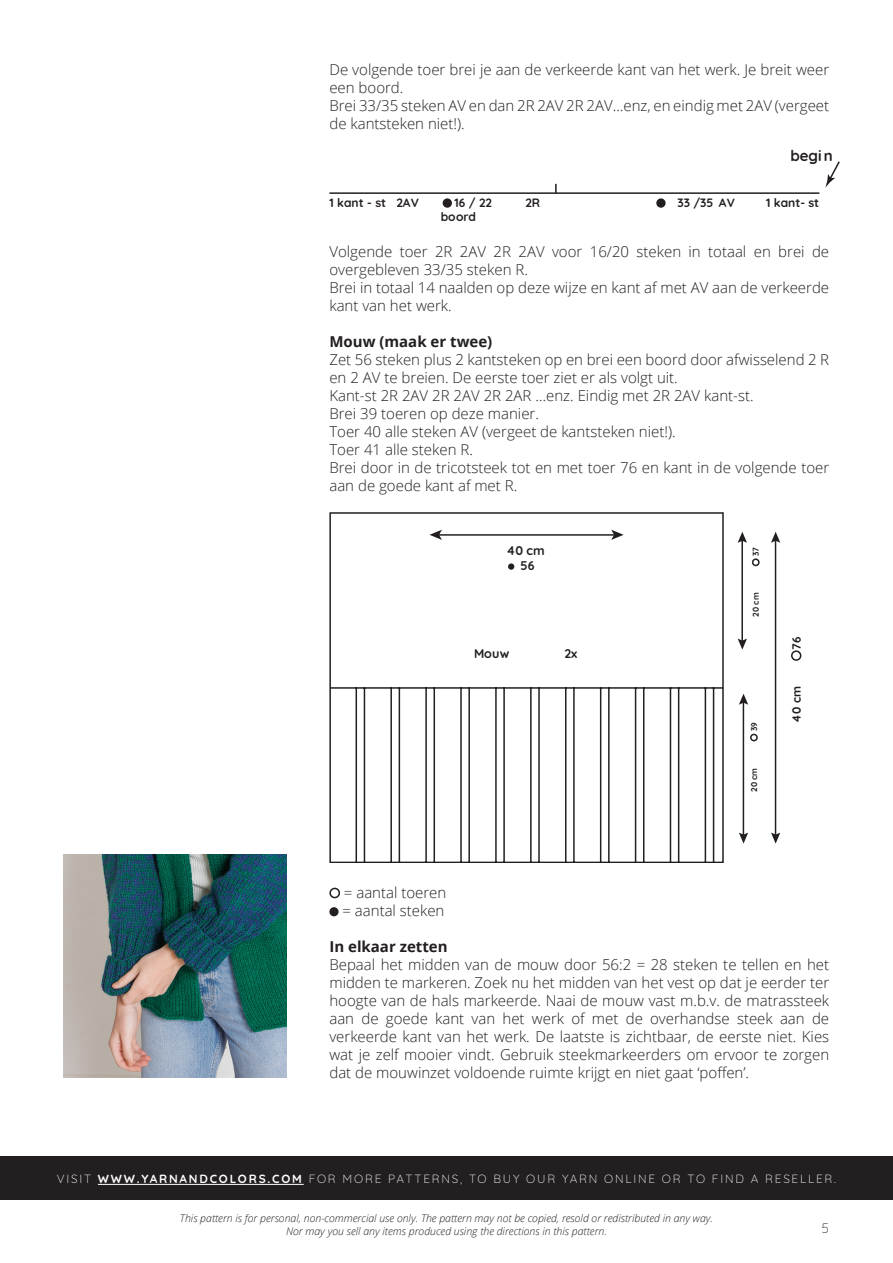
<style>
.page{position:relative;width:893px;height:1263px;background:#fff}
.page>*{position:absolute;margin:0;border:0;box-sizing:border-box;transform-origin:0 0}
.t1{font:300 15px/18px "Open Sans";color:#231f20}
.t2{font:700 15px "Open Sans";color:#231f20}
.t3{font:700 15px "Quicksand";color:#231f20}
.t4{font:300 13.5px "Quicksand";color:#231f20}
.t5{font:700 12.6px/15.1px "Quicksand";color:#231f20;text-align:center}
.t6{font:700 12px/14.4px "Quicksand";color:#231f20}
.t7{font:300 11.85px "Quicksand";letter-spacing:.15em;color:#fff}
.t8{font:700 11.85px "Quicksand";color:#231f20}
.t9{font:italic 300 10.5px/12.6px "Open Sans";color:#231f20;text-align:center}
.t10{font:700 8.4px "Quicksand";color:#231f20}
.s1{font-weight:700}
</style>
<div class="page">
<div style="left:0;top:1156px;width:893px;height:43px;background:#231f20"></div>
<hr style="left:98px;top:1184px;width:206px;height:1px;background:#fff">
<img style="left:64px;top:854px;width:223px;height:224px">
<svg style="left:825px;top:161px;width:15px;height:27px"></svg>
<hr style="left:329px;top:192px;width:490px;height:2px;background:#231f20">
<div style="left:443px;top:198px;width:9px;height:10px;background:#231f20;border-radius:50%"></div>
<svg style="left:656px;top:198px;width:10px;height:10px"></svg>
<svg style="left:555px;top:184px;width:2px;height:9px"></svg>
<svg style="left:329px;top:512px;width:416px;height:350px"></svg>
<svg style="left:739px;top:832px;width:9px;height:12px"></svg>
<svg style="left:739px;top:694px;width:9px;height:11px"></svg>
<hr style="left:741px;top:539px;width:2px;height:103px;background:#231f20">
<svg style="left:738px;top:639px;width:9px;height:11px"></svg>
<svg style="left:738px;top:532px;width:9px;height:11px"></svg>
<hr style="left:775px;top:539px;width:1px;height:297px;background:#231f20">
<svg style="left:771px;top:832px;width:9px;height:12px"></svg>
<svg style="left:771px;top:532px;width:9px;height:11px"></svg>
<div style="left:752px;top:558px;width:8px;height:8px;border:2px solid #231f20;border-radius:50%"></div>
<div style="left:750px;top:734px;width:8px;height:7px;border:2px solid #231f20;border-radius:50%"></div>
<div style="left:791px;top:650px;width:10px;height:11px;border:2px solid #231f20;border-radius:50%"></div>
<div style="left:329px;top:888px;width:11px;height:10px;border:2px solid #231f20;border-radius:50%"></div>
<div style="left:329px;top:907px;width:10px;height:9px;background:#231f20;border-radius:50%"></div>
<p class="t1" style="left:329px;top:60px;width:501px">De volgende toer brei je aan de verkeerde kant van het werk. Je breit weer een boord.</p>
<p class="t1" style="left:329px;top:96px;width:501px">Brei 33/35 steken AV en dan 2R 2AV 2R 2AV…enz, en eindig met 2AV (vergeet de kantsteken niet!).</p>
<p class="t3" style="left:790px;top:143px;width:44px">begin</p>
<p class="t6" style="left:329px;top:194px;width:91px">1 kant - st 2AV</p>
<p class="t6" style="left:441px;top:194px;width:53px;text-indent:14px">16 / 22 boord</p>
<p class="t6" style="left:525px;top:194px;width:16px">2R</p>
<p class="t6" style="left:677px;top:194px;width:59px">33 /35 AV</p>
<p class="t6" style="left:766px;top:194px;width:55px">1 kant- st</p>
<p class="t1" style="left:329px;top:242px;width:501px">Volgende toer 2R 2AV 2R 2AV voor 16/20 steken in totaal en brei de overgebleven 33/35 steken R.</p>
<p class="t1" style="left:329px;top:278px;width:501px">Brei in totaal 14 naalden op deze wijze en kant af met AV aan de verkeerde kant van het werk.</p>
<p class="t2" style="left:329px;top:331px;width:164px">Mouw (maak er twee)</p>
<p class="t1" style="left:329px;top:350px;width:501px">Zet 56 steken plus 2 kantsteken op en brei een boord door afwisselend 2 R en 2 AV te breien. De eerste toer ziet er als volgt uit.</p>
<p class="t1" style="left:329px;top:386px;width:426px">Kant-st 2R 2AV 2R 2AV 2R 2AR …enz. Eindig met 2R 2AV kant-st.</p>
<p class="t1" style="left:329px;top:404px;width:211px">Brei 39 toeren op deze manier.</p>
<p class="t1" style="left:329px;top:422px;width:348px">Toer 40 alle steken AV (vergeet de kantsteken niet!).</p>
<p class="t1" style="left:329px;top:440px;width:145px">Toer 41 alle steken R.</p>
<p class="t1" style="left:329px;top:458px;width:501px">Brei door in de tricotsteek tot en met toer 76 en kant in de volgende toer aan de goede kant af met R.</p>
<p class="t5" style="left:506px;top:542px;width:40px">40 cm<br>56</p>
<p class="t5" style="left:474px;top:645px;width:37px">Mouw</p>
<p class="t5" style="left:565px;top:645px;width:14px">2x</p>
<p class="t10" style="left:749px;top:556px;width:11px;rotate:-90deg">37</p>
<p class="t10" style="left:749px;top:617px;width:26px;rotate:-90deg">20 cm</p>
<p class="t10" style="left:747px;top:731px;width:11px;rotate:-90deg">39</p>
<p class="t10" style="left:747px;top:792px;width:26px;rotate:-90deg">20 cm</p>
<p class="t8" style="left:787px;top:649px;width:15px;rotate:-90deg">76</p>
<p class="t8" style="left:787px;top:722px;width:38px;rotate:-90deg">40 cm</p>
<p class="t1" style="left:344px;top:883px;width:104px">= aantal toeren</p>
<p class="t1" style="left:342px;top:901px;width:104px">= aantal steken</p>
<p class="t2" style="left:329px;top:936px;width:120px">In elkaar zetten</p>
<p class="t1" style="left:329px;top:955px;width:501px;text-align:justify">Bepaal het midden van de mouw door 56:2 = 28 steken te tellen en het midden te markeren. Zoek nu het midden van het vest op dat je eerder ter hoogte van de hals markeerde. Naai de mouw vast m.b.v. de matrassteek aan de goede kant van het werk of met de overhandse steek aan de verkeerde kant van het werk. De laatste is zichtbaar, de eerste niet. Kies wat je zelf mooier vindt. Gebruik steekmarkeerders om ervoor te zorgen dat de mouwinzet voldoende ruimte krijgt en niet gaat ‘poffen’.</p>
<p class="t7" style="left:57px;top:1170px;width:781px">VISIT <span class="s1">WWW.YARNANDCOLORS.COM</span> FOR MORE PATTERNS, TO BUY OUR YARN ONLINE OR TO FIND A RESELLER.</p>
<p class="t9" style="left:180px;top:1211px;width:534px">This pattern is for personal, non-commercial use only. The pattern may not be copied, resold or redistributed in any way.<br>Nor may you sell any items produced using the directions in this pattern.</p>
<p class="t4" style="left:822px;top:1217px;width:9px">5</p>
</div>
